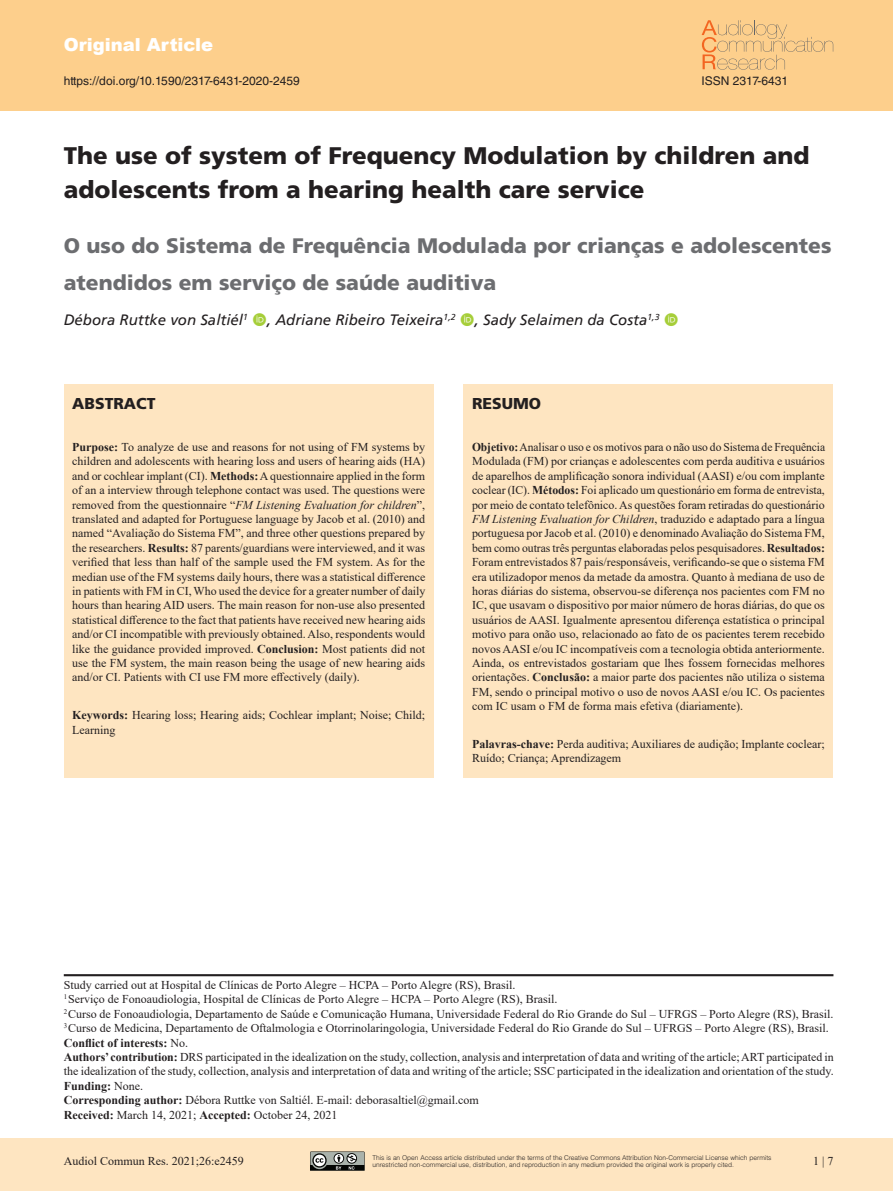
<style>
.page{position:relative;width:893px;height:1191px;background:#fff}
.page>*{position:absolute;margin:0;border:0;box-sizing:border-box;transform-origin:0 0}
.ArticleTitle{font:900 24px/34.5px "Frutiger LT Std";color:#231f20}
.ArticleTitle-Trans1{font:900 21px/37.5px "Frutiger LT Std";color:#6c6d70}
.t1{font:900 18px "Arial";color:#fff}
.AbstractTitle{font:900 15.75px "Frutiger LT Std";color:#231f20}
.AbstractTitle-Trans1{font:900 15.75px "Frutiger LT Std";color:#231f20}
.Authors{font:italic 15px "Frutiger LT";color:#231f20}
.Abstract-Trans1{font:12px/14.4px "Times New Roman";color:#231f20;text-align:justify;scale:.96 1}
.Abstract{font:12px/14.4px "Times New Roman";color:#231f20;text-align:justify}
.Affiliations{font:12px "Times New Roman";color:#231f20}
.fnAuthor-notesContri{font:12px/14.4px "Times New Roman";color:#231f20}
.Keywords-Trans1{font:12px/14.4px "Times New Roman";color:#231f20}
.fnArticleOther{font:12px "Times New Roman";color:#231f20}
.Correspondence{font:12px "Times New Roman";color:#231f20}
.Keywords{font:12px/14.4px "Times New Roman";color:#231f20}
.t2{font:12px "Helvetica LT Std";color:#231f20}
.History{font:12px "Times New Roman";color:#231f20}
.Abstract-Trans1-2{font:12px "Times New Roman";color:#231f20}
.fnConflict{font:700 12px "Times New Roman";color:#231f20}
.fnSupported-by{font:700 12px "Times New Roman";color:#231f20}
.t3{font:300 6.6px/7.9px "Helvetica LT Std";color:#231f20}
.s1{font-weight:700}
.s2{font-style:italic}
.s3{font-weight:400}
</style>
<div class="page">
<div style="left:0;top:0;width:893px;height:111px;background:#fdcf8c"></div>
<svg style="left:702px;top:20px;width:131px;height:50px"></svg>
<div style="left:0;top:1138px;width:893px;height:53px;background:#fee5c1"></div>
<svg style="left:310px;top:1151px;width:55px;height:20px"></svg>
<div style="left:64px;top:384px;width:370px;height:393px;background:#fee5c1"></div>
<div style="left:463px;top:384px;width:370px;height:393px;background:#fee5c1"></div>
<hr style="left:64px;top:974px;width:769px;height:2px;background:#231f20">
<h3 class="t1" style="left:64px;top:32px;width:151px">Original Article</h3>
<p class="t2" style="left:64px;top:74px;width:238px">https://doi.org/10.1590/2317-6431-2020-2459</p>
<p class="t2" style="left:701px;top:74px;width:88px">ISSN 2317-6431</p>
<p class="ArticleTitle" style="left:64px;top:138px;width:747px">The use of system of Frequency Modulation by children and adolescents from a hearing health care service</p>
<p class="ArticleTitle-Trans1" style="left:64px;top:226px;width:769px">O uso do Sistema de Frequência Modulada por crianças e adolescentes atendidos em serviço de saúde auditiva</p>
<p class="Authors" style="left:64px;top:311px;width:186px">Débora Ruttke von Saltiél<sup>1</sup></p>
<p class="Authors" style="left:267px;top:311px;width:190px">, Adriane Ribeiro Teixeira<sup>1,2</sup></p>
<p class="Authors" style="left:475px;top:311px;width:186px">, Sady Selaimen da Costa<sup>1,3</sup></p>
<p class="AbstractTitle" style="left:72px;top:394px;width:85px">ABSTRACT</p>
<p class="Abstract" style="left:72px;top:439px;width:355px"><span class="s1">Purpose:</span> To analyze de use and reasons for not using of FM systems by children and adolescents with hearing loss and users of hearing aids (HA) and or cochlear implant (CI). <span class="s1">Methods:</span> A questionnaire applied in the form of an a interview through telephone contact was used. The questions were removed from the questionnaire “<span class="s2">FM Listening Evaluation for children</span>”, translated and adapted for Portuguese language by Jacob et al. (2010) and named “Avaliação do Sistema FM”, and three other questions prepared by the researchers. <span class="s1">Results:</span> 87 parents/guardians were interviewed, and it was verified that less than half of the sample used the FM system. As for the median use of the FM systems daily hours, there was a statistical difference in patients with FM in CI, Who used the device for a greater number of daily hours than hearing AID users. The main reason for non-use also presented statistical difference to the fact that patients have received new hearing aids and/or CI incompatible with previously obtained. Also, respondents would like the guidance provided improved. <span class="s1">Conclusion:</span> Most patients did not use the FM system, the main reason being the usage of new hearing aids and/or CI. Patients with CI use FM more effectively (daily).</p>
<p class="Keywords" style="left:72px;top:707px;width:354px"><span class="s1">Keywords:</span> Hearing loss; Hearing aids; Cochlear implant; Noise; Child;<br>Learning</p>
<p class="AbstractTitle-Trans1" style="left:472px;top:394px;width:71px">RESUMO</p>
<p class="Abstract-Trans1" style="left:472px;top:439px;width:369px"><span class="s1">Objetivo:</span> Analisar o uso e os motivos para o não uso do Sistema de Frequência Modulada (FM) por crianças e adolescentes com perda auditiva e usuários de aparelhos de amplificação sonora individual (AASI) e/ou com implante coclear (IC). <span class="s1">Métodos:</span> Foi aplicado um questionário em forma de entrevista, por meio de contato telefônico. As questões foram retiradas do questionário <span class="s2">FM Listening Evaluation for Children</span>, traduzido e adaptado para a língua portuguesa por Jacob et al. (2010) e denominado Avaliação do Sistema FM, bem como outras três perguntas elaboradas pelos pesquisadores. <span class="s1">Resultados:<br></span>Foram entrevistados 87 pais/responsáveis, verificando-se que o sistema FM era utilizadopor menos da metade da amostra. Quanto à mediana de uso de horas diárias do sistema, observou-se diferença nos pacientes com FM no IC, que usavam o dispositivo por maior número de horas diárias, do que os usuários de AASI. Igualmente apresentou diferença estatística o principal motivo para onão uso, relacionado ao fato de os pacientes terem recebido novos AASI e/ou IC incompatíveis com a tecnologia obtida anteriormente.<br>Ainda, os entrevistados gostariam que lhes fossem fornecidas melhores orientações. <span class="s1">Conclusão:</span> a maior parte dos pacientes não utiliza o sistema FM, sendo o principal motivo o uso de novos AASI e/ou IC. Os pacientes com IC usam o FM de forma mais efetiva (diariamente).</p>
<p class="Keywords-Trans1" style="left:472px;top:736px;width:354px"><span class="s1">Palavras-chave:</span> Perda auditiva; Auxiliares de audição; Implante coclear;<br>Ruído; Criança; Aprendizagem</p>
<p class="fnArticleOther" style="left:64px;top:976px;width:453px">Study carried out at Hospital de Clínicas de Porto Alegre – HCPA – Porto Alegre (RS), Brasil.</p>
<p class="Affiliations" style="left:64px;top:991px;width:495px"><sup>1</sup>Serviço de Fonoaudiologia, Hospital de Clínicas de Porto Alegre – HCPA – Porto Alegre (RS), Brasil.</p>
<p class="Affiliations" style="left:64px;top:1005px;width:771px"><sup>2</sup>Curso de Fonoaudiologia, Departamento de Saúde e Comunicação Humana, Universidade Federal do Rio Grande do Sul – UFRGS – Porto Alegre (RS), Brasil.</p>
<p class="Affiliations" style="left:64px;top:1019px;width:767px"><sup>3</sup>Curso de Medicina, Departamento de Oftalmologia e Otorrinolaringologia, Universidade Federal do Rio Grande do Sul – UFRGS – Porto Alegre (RS), Brasil.</p>
<p class="fnConflict" style="left:64px;top:1034px;width:126px">Conflict of interests: <span class="s3">No.</span></p>
<p class="fnAuthor-notesContri" style="left:64px;top:1049px;width:771px"><span class="s1">Authors’ contribution:</span> DRS participated in the idealization on the study, collection, analysis and interpretation of data and writing of the article; ART participated in the idealization of the study, collection, analysis and interpretation of data and writing of the article; SSC participated in the idealization and orientation of the study.</p>
<p class="fnSupported-by" style="left:64px;top:1077px;width:81px">Funding: <span class="s3">None.</span></p>
<p class="Correspondence" style="left:64px;top:1091px;width:417px"><span class="s1">Corresponding author:</span> Débora Ruttke von Saltiél. E-mail: deborasaltiel@gmail.com</p>
<p class="History" style="left:64px;top:1106px;width:275px"><span class="s1">Received:</span> March 14, 2021; <span class="s1">Accepted:</span> October 24, 2021</p>
<p class="t3" style="left:372px;top:1153px;width:400px">This is an Open Access article distributed under the terms of the Creative Commons Attribution Non-Commercial License which permits unrestricted non-commercial use, distribution, and reproduction in any medium provided the original work is properly cited.</p>
<p class="Abstract-Trans1-2" style="left:64px;top:1152px;width:182px">Audiol Commun Res. 2021;26:e2459</p>
<p class="Abstract-Trans1-2" style="left:813px;top:1152px;width:22px">1 | 7</p>
</div>
